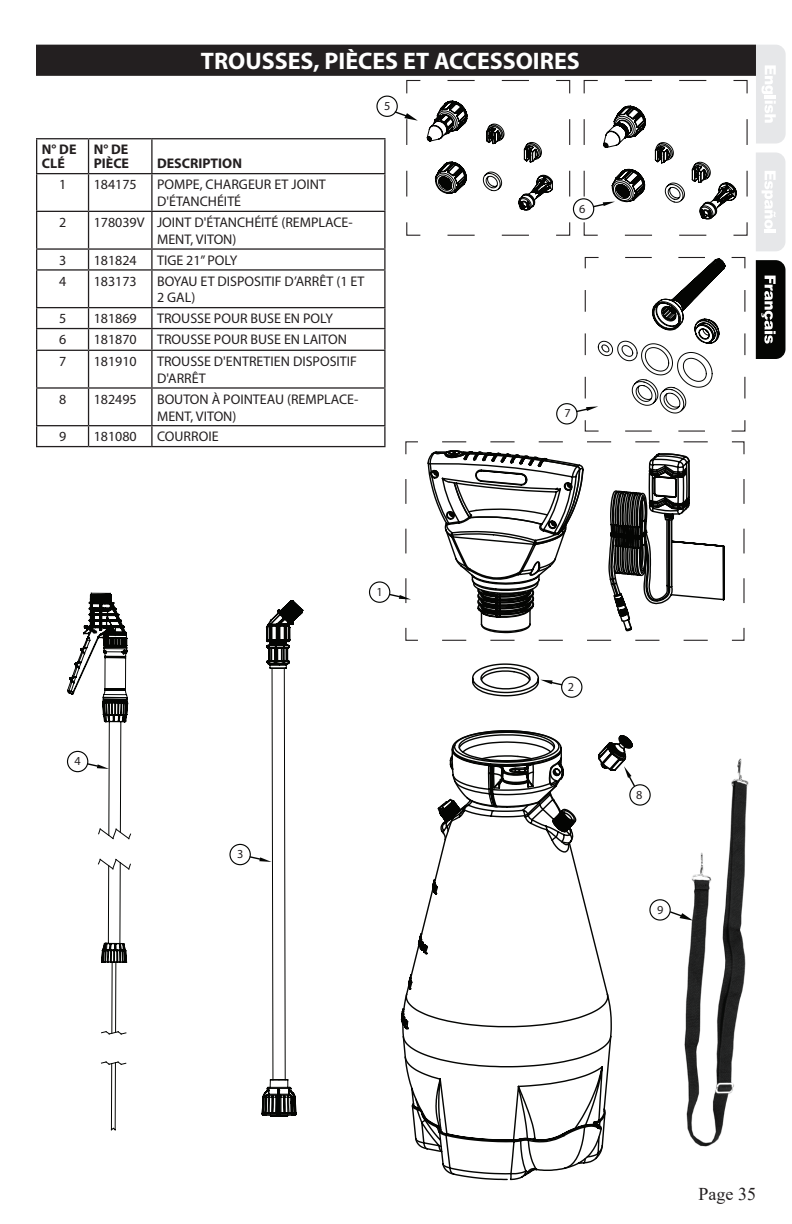
<style>
.page{position:relative;width:792px;height:1224px;background:#fff}
.page>*{position:absolute;margin:0;border:0;box-sizing:border-box;transform-origin:0 0}
.t1{font:700 24px "Myriad Pro";color:#fff}
.t2{font:18px "Times New Roman";color:#231f20}
.t3{font:14px/16.8px "Myriad Pro";color:#231f20}
.t4{font:700 14px/14px "Myriad Pro";color:#231f20}
.t5{font:12.2px "Myriad Pro";color:#231f20}
</style>
<div class="page">
<img style="left:684px;top:758px;width:65px;height:389px">
<svg style="left:405px;top:441px;width:340px;height:200px"></svg>
<div style="left:37px;top:45px;width:718px;height:30px;background:#231f20"></div>
<div style="left:36px;top:45px;width:720px;height:31px;border:1px solid #231f20"></div>
<svg style="left:608px;top:452px;width:117px;height:180px"></svg>
<svg style="left:423px;top:449px;width:162px;height:185px"></svg>
<div style="left:629px;top:784px;width:22px;height:22px;border:1px solid #040503;border-radius:50%"></div>
<svg style="left:67px;top:593px;width:65px;height:538px"></svg>
<div style="left:67px;top:751px;width:21px;height:21px;border:1px solid #040503;border-radius:50%"></div>
<svg style="left:401px;top:730px;width:211px;height:451px"></svg>
<svg style="left:597px;top:734px;width:39px;height:54px"></svg>
<svg style="left:472px;top:663px;width:90px;height:34px"></svg>
<div style="left:561px;top:676px;width:21px;height:22px;border:1px solid #040503;border-radius:50%"></div>
<hr style="left:36px;top:138px;width:53px;height:1px;background:#231f20">
<hr style="left:36px;top:139px;width:1px;height:34px;background:#231f20">
<hr style="left:89px;top:138px;width:63px;height:1px;background:#231f20">
<hr style="left:88px;top:139px;width:1px;height:34px;background:#231f20">
<hr style="left:152px;top:138px;width:234px;height:1px;background:#231f20">
<hr style="left:151px;top:139px;width:2px;height:34px;background:#231f20">
<hr style="left:36px;top:173px;width:53px;height:1px;background:#231f20">
<hr style="left:36px;top:174px;width:1px;height:37px;background:#231f20">
<hr style="left:89px;top:173px;width:63px;height:1px;background:#231f20">
<hr style="left:88px;top:174px;width:1px;height:37px;background:#231f20">
<hr style="left:152px;top:173px;width:234px;height:1px;background:#231f20">
<hr style="left:151px;top:174px;width:2px;height:37px;background:#231f20">
<hr style="left:36px;top:211px;width:53px;height:1px;background:#231f20">
<hr style="left:36px;top:212px;width:1px;height:36px;background:#231f20">
<hr style="left:89px;top:211px;width:63px;height:1px;background:#231f20">
<hr style="left:88px;top:212px;width:1px;height:36px;background:#231f20">
<hr style="left:152px;top:211px;width:234px;height:1px;background:#231f20">
<hr style="left:151px;top:212px;width:2px;height:36px;background:#231f20">
<hr style="left:384px;top:212px;width:2px;height:36px;background:#231f20">
<hr style="left:36px;top:248px;width:53px;height:2px;background:#231f20">
<svg style="left:36px;top:250px;width:1px;height:19px"></svg>
<hr style="left:89px;top:248px;width:63px;height:2px;background:#231f20">
<svg style="left:88px;top:250px;width:1px;height:19px"></svg>
<hr style="left:152px;top:248px;width:234px;height:2px;background:#231f20">
<svg style="left:151px;top:250px;width:2px;height:19px"></svg>
<svg style="left:384px;top:250px;width:2px;height:19px"></svg>
<hr style="left:36px;top:269px;width:53px;height:2px;background:#231f20">
<hr style="left:36px;top:271px;width:1px;height:36px;background:#231f20">
<hr style="left:89px;top:269px;width:63px;height:2px;background:#231f20">
<hr style="left:88px;top:271px;width:1px;height:36px;background:#231f20">
<hr style="left:152px;top:269px;width:234px;height:2px;background:#231f20">
<hr style="left:151px;top:271px;width:2px;height:36px;background:#231f20">
<hr style="left:384px;top:271px;width:2px;height:36px;background:#231f20">
<hr style="left:36px;top:307px;width:53px;height:1px;background:#231f20">
<hr style="left:89px;top:307px;width:63px;height:1px;background:#231f20">
<hr style="left:152px;top:307px;width:234px;height:1px;background:#231f20">
<hr style="left:151px;top:308px;width:2px;height:20px;background:#231f20">
<hr style="left:384px;top:308px;width:2px;height:20px;background:#231f20">
<hr style="left:36px;top:328px;width:53px;height:1px;background:#231f20">
<svg style="left:36px;top:308px;width:1px;height:42px"></svg>
<hr style="left:89px;top:328px;width:63px;height:1px;background:#231f20">
<svg style="left:88px;top:308px;width:1px;height:42px"></svg>
<hr style="left:152px;top:328px;width:234px;height:1px;background:#231f20">
<hr style="left:151px;top:329px;width:2px;height:21px;background:#231f20">
<hr style="left:384px;top:329px;width:2px;height:21px;background:#231f20">
<hr style="left:36px;top:350px;width:53px;height:1px;background:#231f20">
<hr style="left:36px;top:351px;width:1px;height:36px;background:#231f20">
<hr style="left:89px;top:350px;width:63px;height:1px;background:#231f20">
<hr style="left:88px;top:351px;width:1px;height:36px;background:#231f20">
<hr style="left:152px;top:350px;width:234px;height:1px;background:#231f20">
<hr style="left:151px;top:351px;width:2px;height:36px;background:#231f20">
<hr style="left:384px;top:351px;width:2px;height:36px;background:#231f20">
<hr style="left:36px;top:387px;width:53px;height:2px;background:#231f20">
<hr style="left:36px;top:389px;width:1px;height:36px;background:#231f20">
<hr style="left:89px;top:387px;width:63px;height:2px;background:#231f20">
<hr style="left:88px;top:389px;width:1px;height:36px;background:#231f20">
<hr style="left:152px;top:387px;width:234px;height:2px;background:#231f20">
<hr style="left:151px;top:389px;width:2px;height:36px;background:#231f20">
<hr style="left:384px;top:389px;width:2px;height:36px;background:#231f20">
<hr style="left:36px;top:425px;width:53px;height:1px;background:#231f20">
<svg style="left:36px;top:426px;width:1px;height:20px"></svg>
<hr style="left:89px;top:425px;width:63px;height:1px;background:#231f20">
<svg style="left:88px;top:426px;width:1px;height:20px"></svg>
<hr style="left:152px;top:425px;width:234px;height:1px;background:#231f20">
<hr style="left:151px;top:426px;width:2px;height:20px;background:#231f20">
<hr style="left:384px;top:426px;width:2px;height:20px;background:#231f20">
<hr style="left:36px;top:446px;width:53px;height:1px;background:#231f20">
<hr style="left:89px;top:446px;width:63px;height:1px;background:#231f20">
<hr style="left:152px;top:446px;width:234px;height:1px;background:#231f20">
<svg style="left:388px;top:479px;width:23px;height:136px"></svg>
<div style="left:369px;top:581px;width:21px;height:22px;border:1px solid #040503;border-radius:50%"></div>
<svg style="left:249px;top:600px;width:55px;height:517px"></svg>
<div style="left:229px;top:844px;width:22px;height:21px;border:1px solid #040503;border-radius:50%"></div>
<svg style="left:374px;top:79px;width:197px;height:157px"></svg>
<svg style="left:583px;top:79px;width:165px;height:157px"></svg>
<div style="left:573px;top:198px;width:21px;height:22px;border:1px solid #040503;border-radius:50%"></div>
<svg style="left:575px;top:256px;width:171px;height:176px"></svg>
<div style="left:556px;top:403px;width:22px;height:22px;border:1px solid #040503;border-radius:50%"></div>
<svg style="left:649px;top:899px;width:44px;height:24px"></svg>
<svg style="left:756px;top:45px;width:30px;height:99px"></svg>
<svg style="left:756px;top:260px;width:29px;height:99px;background:#282928"></svg>
<svg style="left:756px;top:152px;width:29px;height:99px"></svg>
<h1 class="t1" style="left:201px;top:46px;width:380px">TROUSSES, PIÈCES ET ACCESSOIRES</h1>
<p class="t4" style="left:42px;top:142px;width:36px">N° DE<br>CLÉ</p>
<p class="t4" style="left:94px;top:142px;width:37px">N° DE<br>PIÈCE</p>
<p class="t4" style="left:157px;top:156px;width:86px">DESCRIPTION</p>
<p class="t3" style="left:59px;top:176px;width:9px">1</p>
<p class="t3" style="left:94px;top:176px;width:45px">184175</p>
<p class="t3" style="left:157px;top:176px;width:170px">POMPE, CHARGEUR ET JOINT<br>D'ÉTANCHÉITÉ</p>
<p class="t3" style="left:59px;top:214px;width:9px">2</p>
<p class="t3" style="left:157px;top:214px;width:197px;text-indent:-63px">178039V JOINT D'ÉTANCHÉITÉ (REMPLACE-<br>MENT, VITON)</p>
<p class="t3" style="left:59px;top:251px;width:9px">3</p>
<p class="t3" style="left:94px;top:251px;width:45px">181824</p>
<p class="t3" style="left:157px;top:251px;width:82px">TIGE 21” POLY</p>
<p class="t3" style="left:59px;top:272px;width:9px">4</p>
<p class="t3" style="left:94px;top:272px;width:45px">183173</p>
<p class="t3" style="left:157px;top:272px;width:209px">BOYAU ET DISPOSITIF D’ARRÊT (1 ET<br>2 GAL)</p>
<p class="t3" style="left:59px;top:310px;width:9px">5</p>
<p class="t3" style="left:94px;top:310px;width:45px">181869</p>
<p class="t3" style="left:157px;top:310px;width:178px">TROUSSE POUR BUSE EN POLY</p>
<p class="t3" style="left:59px;top:331px;width:9px">6</p>
<p class="t3" style="left:94px;top:331px;width:45px">181870</p>
<p class="t3" style="left:157px;top:331px;width:191px">TROUSSE POUR BUSE EN LAITON</p>
<p class="t3" style="left:59px;top:353px;width:9px">7</p>
<p class="t3" style="left:94px;top:353px;width:45px">181910</p>
<p class="t3" style="left:157px;top:353px;width:201px">TROUSSE D'ENTRETIEN DISPOSITIF<br>D'ARRÊT</p>
<p class="t3" style="left:59px;top:390px;width:9px">8</p>
<p class="t3" style="left:94px;top:390px;width:45px">182495</p>
<p class="t3" style="left:157px;top:390px;width:203px">BOUTON À POINTEAU (REMPLACE-<br>MENT, VITON)</p>
<p class="t3" style="left:59px;top:428px;width:9px">9</p>
<p class="t3" style="left:94px;top:428px;width:45px">181080</p>
<p class="t3" style="left:157px;top:428px;width:63px">COURROIE</p>
<p class="t5" style="left:384px;top:99px;width:8px">5</p>
<p class="t5" style="left:579px;top:201px;width:8px">6</p>
<p class="t5" style="left:565px;top:406px;width:8px">7</p>
<p class="t5" style="left:75px;top:754px;width:8px">4</p>
<p class="t5" style="left:237px;top:847px;width:8px">3</p>
<p class="t5" style="left:376px;top:584px;width:8px">1</p>
<p class="t5" style="left:568px;top:679px;width:8px">2</p>
<p class="t5" style="left:636px;top:787px;width:8px">8</p>
<p class="t5" style="left:657px;top:902px;width:8px">9</p>
<p class="t2" style="left:699px;top:1181px;width:59px">Page 35</p>
</div>
